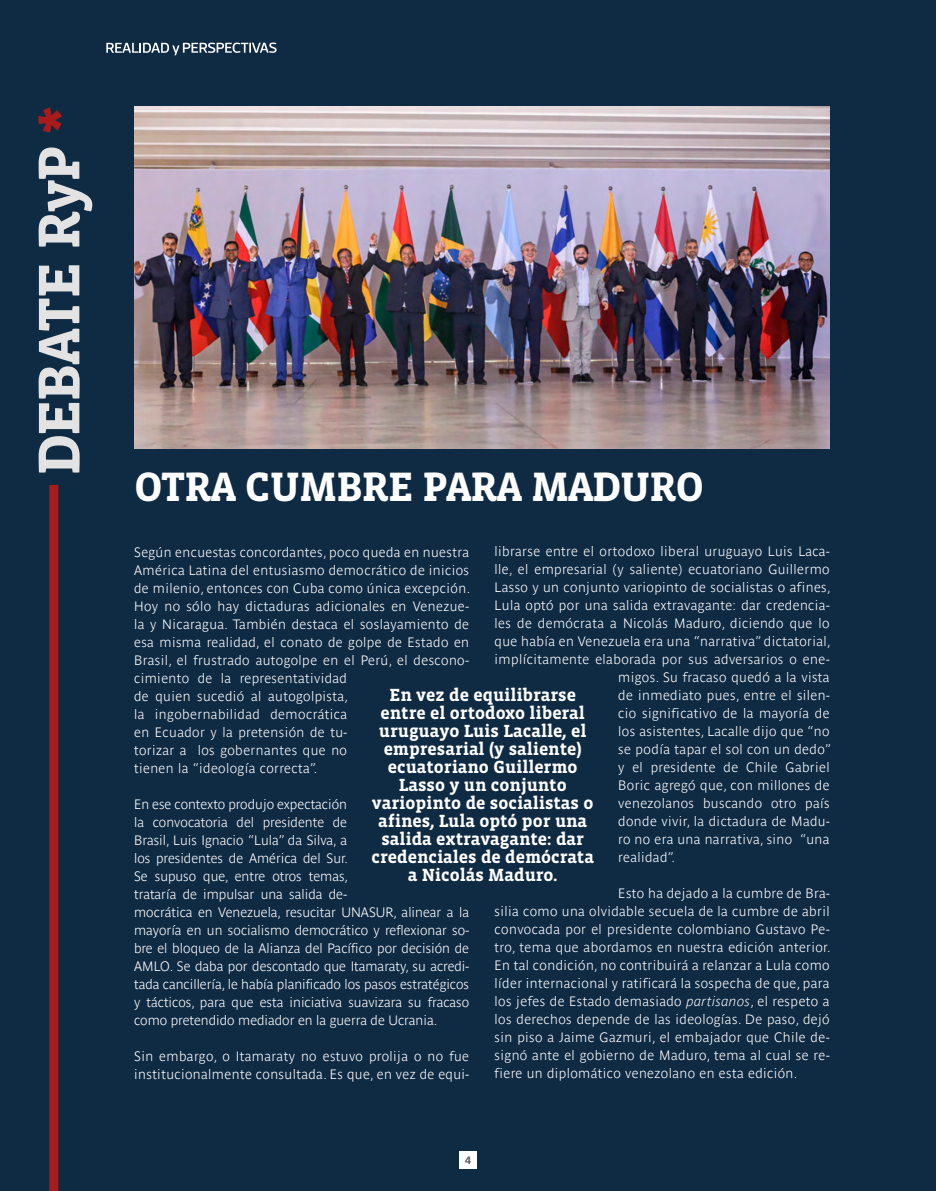
<style>
.page{position:relative;width:936px;height:1191px;background:#fff}
.page>*{position:absolute;margin:0;border:0;box-sizing:border-box;transform-origin:0 0}
.t1{font:700 60px "Vista Slab OTCE";letter-spacing:-.035em;color:#e3e3e3}
.t2{font:700 42px "Vista Slab OTCE";letter-spacing:-.02em;color:#fff}
.t3{font:700 18px/18px "Vista Slab OTCE";color:#fff;text-align:center}
.t4{font:700 13.5px/18px "Parisine Std Clair";letter-spacing:.03em;color:#fff}
.t5{font:700 13.5px/18px "Parisine Std Clair";color:#fff}
.t6{font:700 10.5px "Parisine Std";color:#575756}
.s1{color:#a91b1a}
.s2{font-style:italic}
</style>
<div class="page">
<div style="left:0;top:0;width:935px;height:1191px;background:#0f2a43"></div>
<div style="left:459px;top:1151px;width:17px;height:17px;background:#fff"></div>
<svg style="left:106px;top:43px;width:170px;height:12px"></svg>
<div style="left:49px;top:485px;width:9px;height:706px;background:#a91b1a"></div>
<img style="left:134px;top:106px;width:695px;height:342px">
<h1 class="t1" style="left:25px;top:475px;width:370px;rotate:-90deg">DEBATE RyP <span class="s1">*</span></h1>
<h2 class="t2" style="left:134px;top:463px;width:571px">OTRA CUMBRE PARA MADURO</h2>
<p class="t4" style="left:494px;top:542px;width:336px">librarse entre el ortodoxo liberal uruguayo Luis Laca-</p>
<p class="t4" style="left:494px;top:560px;width:336px">lle, el empresarial (y saliente) ecuatoriano Guillermo</p>
<p class="t4" style="left:494px;top:578px;width:337px">Lasso y un conjunto variopinto de socialistas o afines,</p>
<p class="t4" style="left:494px;top:596px;width:336px">Lula optó por una salida extravagante: dar credencia-</p>
<p class="t4" style="left:494px;top:614px;width:336px">les de demócrata a Nicolás Maduro, diciendo que lo</p>
<p class="t4" style="left:494px;top:632px;width:337px">que había en Venezuela era una “narrativa” dictatorial,</p>
<p class="t4" style="left:494px;top:650px;width:336px">implícitamente elaborada por sus adversarios o ene-</p>
<p class="t4" style="left:618px;top:668px;width:213px">migos. Su fracaso quedó a la vista</p>
<p class="t4" style="left:618px;top:686px;width:213px">de inmediato pues, entre el silen-</p>
<p class="t4" style="left:618px;top:704px;width:213px">cio significativo de la mayoría de</p>
<p class="t4" style="left:618px;top:722px;width:213px">los asistentes, Lacalle dijo que “no</p>
<p class="t4" style="left:618px;top:740px;width:214px">se podía tapar el sol con un dedo”</p>
<p class="t4" style="left:618px;top:758px;width:213px">y el presidente de Chile Gabriel</p>
<p class="t4" style="left:618px;top:776px;width:213px">Boric agregó que, con millones de</p>
<p class="t4" style="left:618px;top:794px;width:213px">venezolanos buscando otro país</p>
<p class="t4" style="left:618px;top:812px;width:213px">donde vivir, la dictadura de Madu-</p>
<p class="t4" style="left:618px;top:830px;width:213px">ro no era una narrativa, sino “una</p>
<p class="t4" style="left:618px;top:848px;width:58px">realidad”.</p>
<p class="t4" style="left:494px;top:884px;width:337px;text-align:justify;text-indent:124px">Esto ha dejado a la cumbre de Bra&shy;silia como una olvidable secuela de la cumbre de abril convocada por el presidente colombiano Gustavo Pe&shy;tro, tema que abordamos en nuestra edición anterior.<br>En tal condición, no contribuirá a relanzar a Lula como líder internacional y ratificará la sospecha de que, para los jefes de Estado demasiado <span class="s2">partisanos</span>, el respeto a los derechos depende de las ideologías. De paso, dejó sin piso a Jaime Gazmuri, el embajador que Chile de&shy;signó ante el gobierno de Maduro, tema al cual se re&shy;fiere un diplomático venezolano en esta edición.</p>
<p class="t4" style="left:134px;top:543px;width:337px">Según encuestas concordantes, poco queda en nuestra América Latina del entusiasmo democrático de inicios de milenio, entonces con Cuba como única excepción.<br>Hoy no sólo hay dictaduras adicionales en Venezue&shy;la y Nicaragua. También destaca el soslayamiento de esa misma realidad, el conato de golpe de Estado en Brasil, el frustrado autogolpe en el Perú, el descono&shy;cimiento de la representatividad<br>de quien sucedió al autogolpista,<br>la ingobernabilidad democrática<br>en Ecuador y la pretensión de tu-<br>torizar a los gobernantes que no<br>tienen la “ideología correcta”.</p>
<p class="t5" style="left:134px;top:794px;width:336px">En ese contexto produjo expectación<br>la convocatoria del presidente de<br>Brasil, Luis Ignacio “Lula” da Silva, a<br>los presidentes de América del Sur.<br>Se supuso que, entre otros temas,<br>trataría de impulsar una salida de-<br>mocrática en Venezuela, resucitar UNASUR, alinear a la mayoría en un socialismo democrático y reflexionar so&shy;bre el bloqueo de la Alianza del Pacífico por decisión de AMLO. Se daba por descontado que Itamaraty, su acredi&shy;tada cancillería, le había planificado los pasos estratégicos y tácticos, para que esta iniciativa suavizara su fracaso como pretendido mediador en la guerra de Ucrania.</p>
<p class="t4" style="left:134px;top:1046px;width:336px">Sin embargo, o Itamaraty no estuvo prolija o no fue institucionalmente consultada. Es que, en vez de equi-</p>
<p class="t3" style="left:371px;top:685px;width:224px">En vez de equilibrarse entre el ortodoxo liberal uruguayo Luis Lacalle, el empresarial (y saliente) ecuatoriano Guillermo<br>Lasso y un conjunto variopinto de socialistas o afines, Lula optó por una salida extravagante: dar credenciales de demócrata a Nicolás Maduro.</p>
<p class="t6" style="left:465px;top:1154px;width:7px">4</p>
</div>
